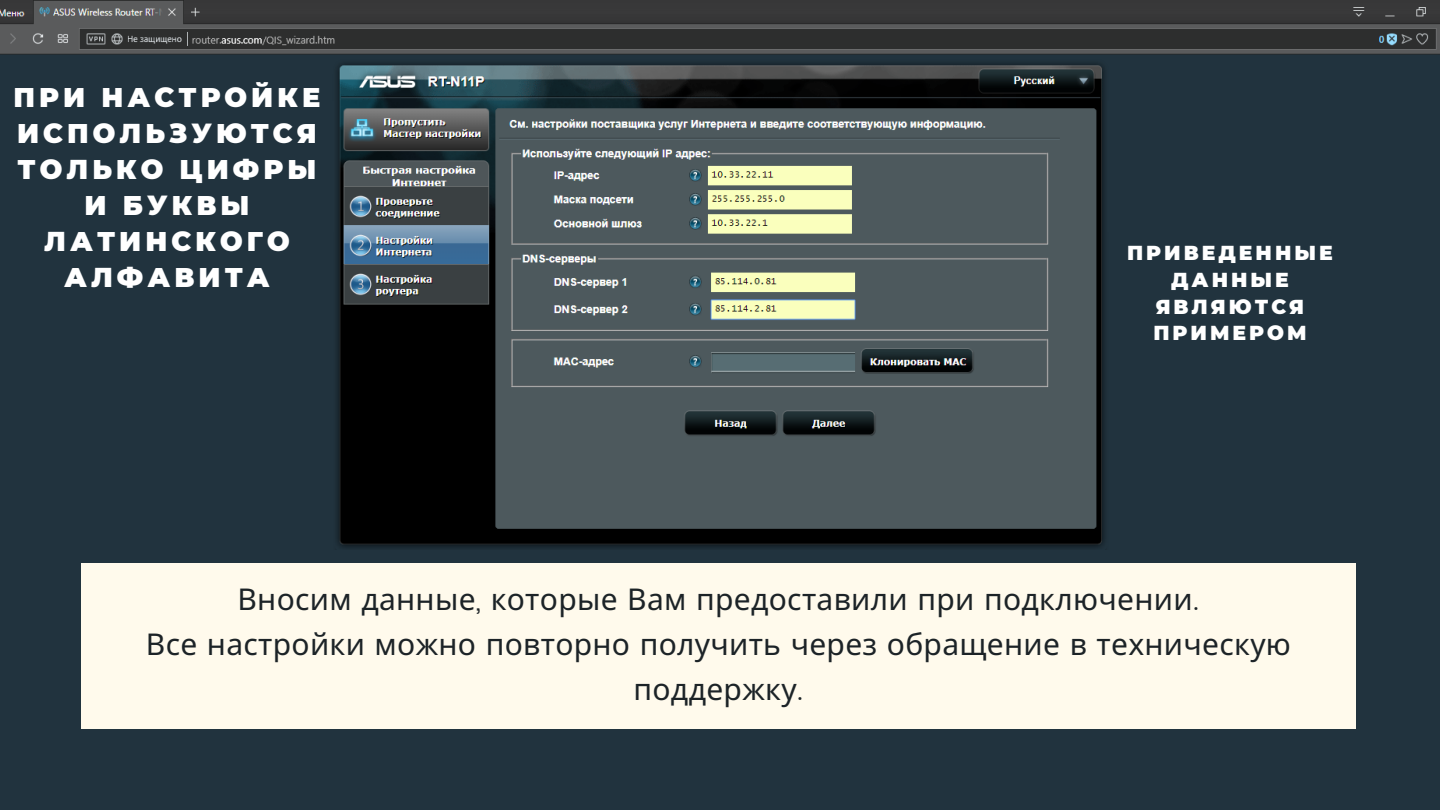
<style>
.page{position:relative;width:1440px;height:810px;background:#fff}
.page>*{position:absolute;margin:0;border:0;box-sizing:border-box;transform-origin:0 0}
.t1{font:30px/45px "Noto Sans";letter-spacing:.01em;color:#1c2327;text-align:center}
.t2{font:900 27px/36px "Montserrat";letter-spacing:.15em;color:#fff;text-align:center}
.t3{font:900 20.2px/26.9px "Montserrat";letter-spacing:.15em;color:#fff;text-align:center}
.s1{font-family:"Poppins";font-weight:300}
</style>
<div class="page">
<img style="left:0;top:0;width:1440px;height:810px">
<div style="left:81px;top:563px;width:1275px;height:166px;background:#fffaec"></div>
<p class="t2" style="left:14px;top:79px;width:308px">ПРИ НАСТРОЙКЕ<br>ИСПОЛЬЗУЮТСЯ<br>ТОЛЬКО ЦИФРЫ<br>И БУКВЫ<br>ЛАТИНСКОГО<br>АЛФАВИТА</p>
<p class="t3" style="left:1127px;top:239px;width:207px">ПРИВЕДЕННЫЕ<br>ДАННЫЕ<br>ЯВЛЯЮТСЯ<br>ПРИМЕРОМ</p>
<p class="t1" style="left:146px;top:576px;width:1147px">Вносим данные<span class="s1">,</span> которые Вам предоставили при подключении<span class="s1">.<br></span>Все настройки можно повторно получить через обращение в техническую поддержку<span class="s1">.</span></p>
</div>
